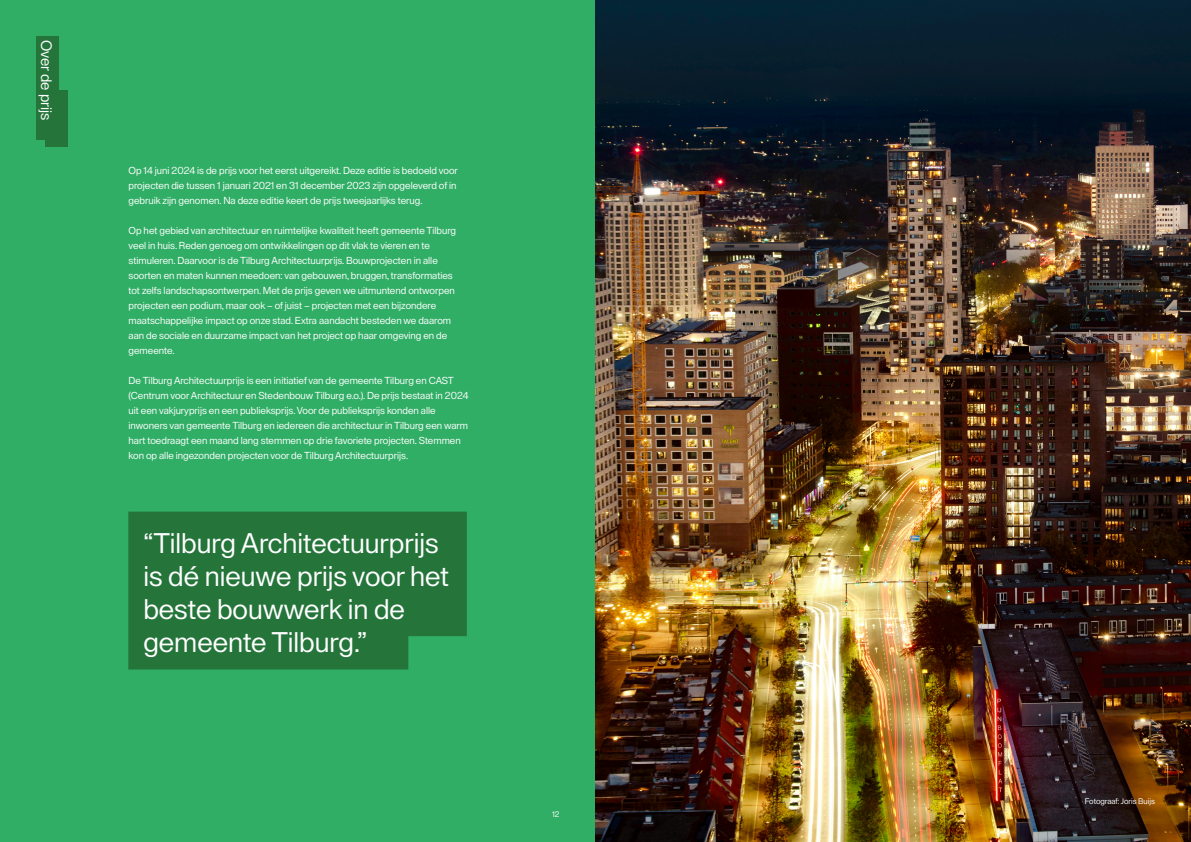
<style>
.page{position:relative;width:1191px;height:842px;background:#fff}
.page>*{position:absolute;margin:0;border:0;box-sizing:border-box;transform-origin:0 0}
.TEKST_wit_quote{font:28px/33px "Lay Grotesk";color:#fff}
.Hoofdstuk_kop_wit{font:15px "Lay Grotesk";color:#fff}
.TEKST_wit{font:10px/15px "Lay Grotesk";color:#fff}
.t1{font:8px "Lay Grotesk";color:#fff}
</style>
<div class="page">
<div style="left:0;top:0;width:616px;height:842px;background:#31ae66"></div>
<div style="left:128px;top:512px;width:339px;height:157px;background:#25753b"></div>
<img style="left:595px;top:0;width:596px;height:842px">
<div style="left:36px;top:36px;width:23px;height:103px;background:#25753b"></div>
<div style="left:45px;top:90px;width:23px;height:57px;background:#25753b"></div>
<p class="Hoofdstuk_kop_wit" style="left:55px;top:40px;width:82px;rotate:90deg">Over de prijs</p>
<p class="TEKST_wit" style="left:129px;top:163px;width:331px">Op 14 juni 2024 is de prijs voor het eerst uitgereikt. Deze editie is bedoeld voor projecten die tussen 1 januari 2021 en 31 december 2023 zijn opgeleverd of in gebruik zijn genomen. Na deze editie keert de prijs tweejaarlijks terug.</p>
<p class="TEKST_wit" style="left:129px;top:223px;width:329px">Op het gebied van architectuur en ruimtelijke kwaliteit heeft gemeente Tilburg veel in huis. Reden genoeg om ontwikkelingen op dit vlak te vieren en te</p>
<p class="TEKST_wit" style="left:129px;top:253px;width:311px">stimuleren. Daarvoor is de Tilburg Architectuurprijs. Bouwprojecten in alle</p>
<p class="TEKST_wit" style="left:129px;top:268px;width:328px">soorten en maten kunnen meedoen: van gebouwen, bruggen, transformaties tot zelfs landschapsontwerpen. Met de prijs geven we uitmuntend ontworpen projecten een podium, maar ook – of juist – projecten met een bijzondere</p>
<p class="TEKST_wit" style="left:129px;top:313px;width:324px">maatschappelijke impact op onze stad. Extra aandacht besteden we daarom aan de sociale en duurzame impact van het project op haar omgeving en de gemeente.</p>
<p class="TEKST_wit" style="left:129px;top:373px;width:341px">De Tilburg Architectuurprijs is een initiatief van de gemeente Tilburg en CAST (Centrum voor Architectuur en Stedenbouw Tilburg e.o.). De prijs bestaat in 2024 uit een vakjuryprijs en een publieksprijs. Voor de publieksprijs konden alle</p>
<p class="TEKST_wit" style="left:129px;top:418px;width:341px">inwoners van gemeente Tilburg en iedereen die architectuur in Tilburg een warm hart toedraagt een maand lang stemmen op drie favoriete projecten. Stemmen kon op alle ingezonden projecten voor de Tilburg Architectuurprijs.</p>
<p class="TEKST_wit_quote" style="left:143px;top:526px;width:307px">“Tilburg Architectuurprijs is dé nieuwe prijs voor het beste bouwwerk in de</p>
<p class="TEKST_wit_quote" style="left:143px;top:625px;width:225px">gemeente Tilburg.”</p>
<p class="t1" style="left:552px;top:809px;width:9px">12</p>
<p class="t1" style="left:1084px;top:797px;width:72px">Fotograaf: Joris Buijs</p>
</div>
